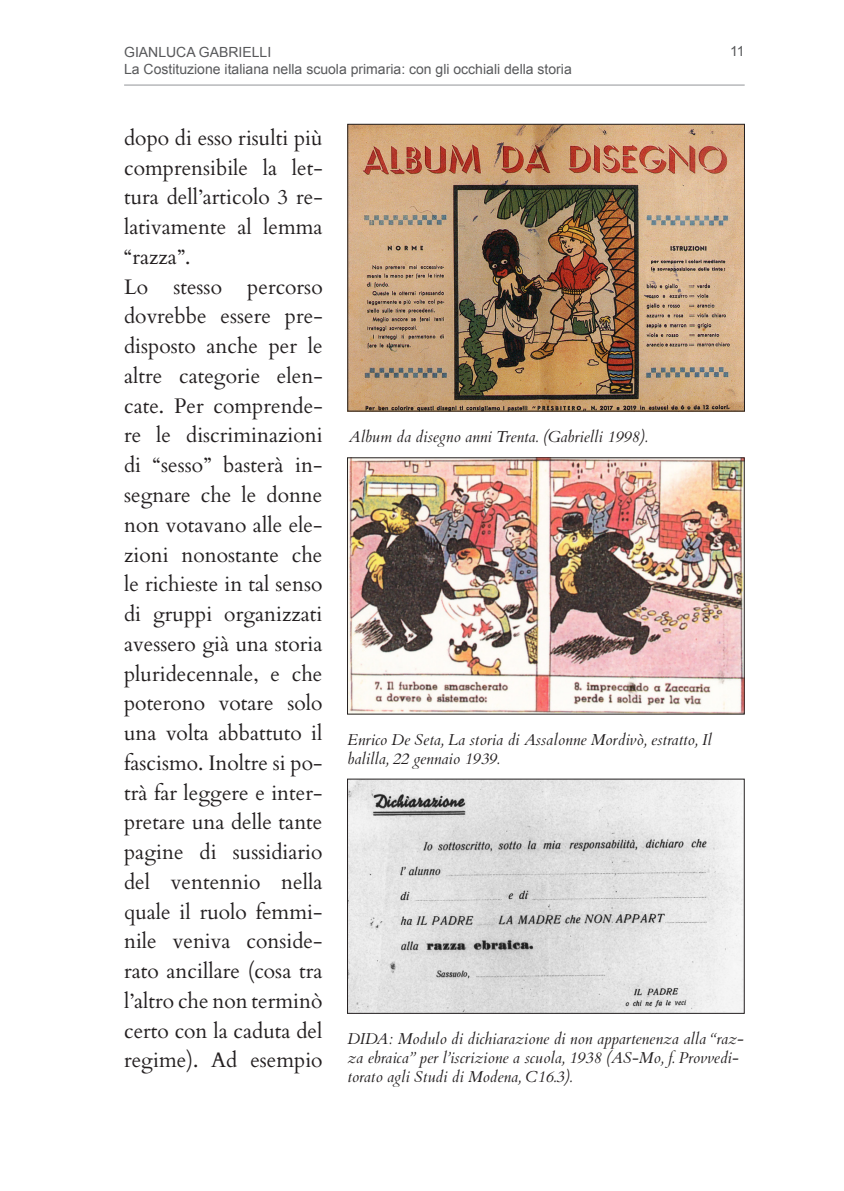
<style>
.page{position:relative;width:844px;height:1191px;background:#fff}
.page>*{position:absolute;margin:0;border:0;box-sizing:border-box;transform-origin:0 0}
.Testo_articoli{font:21px/29.8px "Cardo";color:#231f20;text-align:justify}
.Dida{font:italic 15.75px/18.9px "Cardo";color:#231f20}
.t1{font:14px/16.8px "Arial";color:#57585a}
</style>
<div class="page">
<hr style="left:124px;top:85px;width:620px;height:1px;background:#939598">
<img style="left:349px;top:126px;width:393px;height:283px">
<div style="left:347px;top:124px;width:397px;height:287px;border:1px solid #231f20"></div>
<img style="left:349px;top:459px;width:393px;height:253px">
<img style="left:349px;top:781px;width:393px;height:230px">
<p class="t1" style="left:124px;top:44px;width:449px">Gian luca Gabri elli<br>La Costituzione italiana nella scuola primaria: con gli occhiali della storia</p>
<p class="t1" style="left:730px;top:43px;width:16px">11</p>
<p class="Testo_articoli" style="left:124px;top:122px;width:200px">dopo di esso risulti più comprensibile la let&shy;tura dell’articolo 3 re&shy;lativamente al lemma “razza”.</p>
<p class="Testo_articoli" style="left:124px;top:271px;width:200px">Lo stesso percorso dovrebbe essere pre&shy;disposto anche per le altre categorie elen&shy;cate. Per comprende&shy;re le discriminazioni di “sesso” basterà in&shy;segnare che le donne non votavano alle ele&shy;zioni nonostante che le richieste in tal senso di gruppi organizzati avessero già una storia pluridecennale, e che poterono votare solo una volta abbattuto il fascismo. Inoltre si po&shy;trà far leggere e inter&shy;pretare una delle tante pagine di sussidiario del ventennio nella quale il ruolo femmi&shy;nile veniva conside&shy;rato ancillare (cosa tra l’altro che non terminò certo con la caduta del regime). Ad esempio</p>
<p class="Dida" style="left:348px;top:427px;width:300px">Album da disegno anni Trenta. (Gabrielli 1998).</p>
<p class="Dida" style="left:347px;top:730px;width:365px">Enrico De Seta, La storia di Assalonne Mordivò, estratto, Il balilla, 22 gennaio 1939.</p>
<p class="Dida" style="left:347px;top:1029px;width:398px">DIDA: Modulo di dichiarazione di non appartenenza alla “raz&shy;za ebraica” per l’iscrizione a scuola, 1938 (AS-Mo, f. Provvedi&shy;torato agli Studi di Modena, C16.3).</p>
</div>
